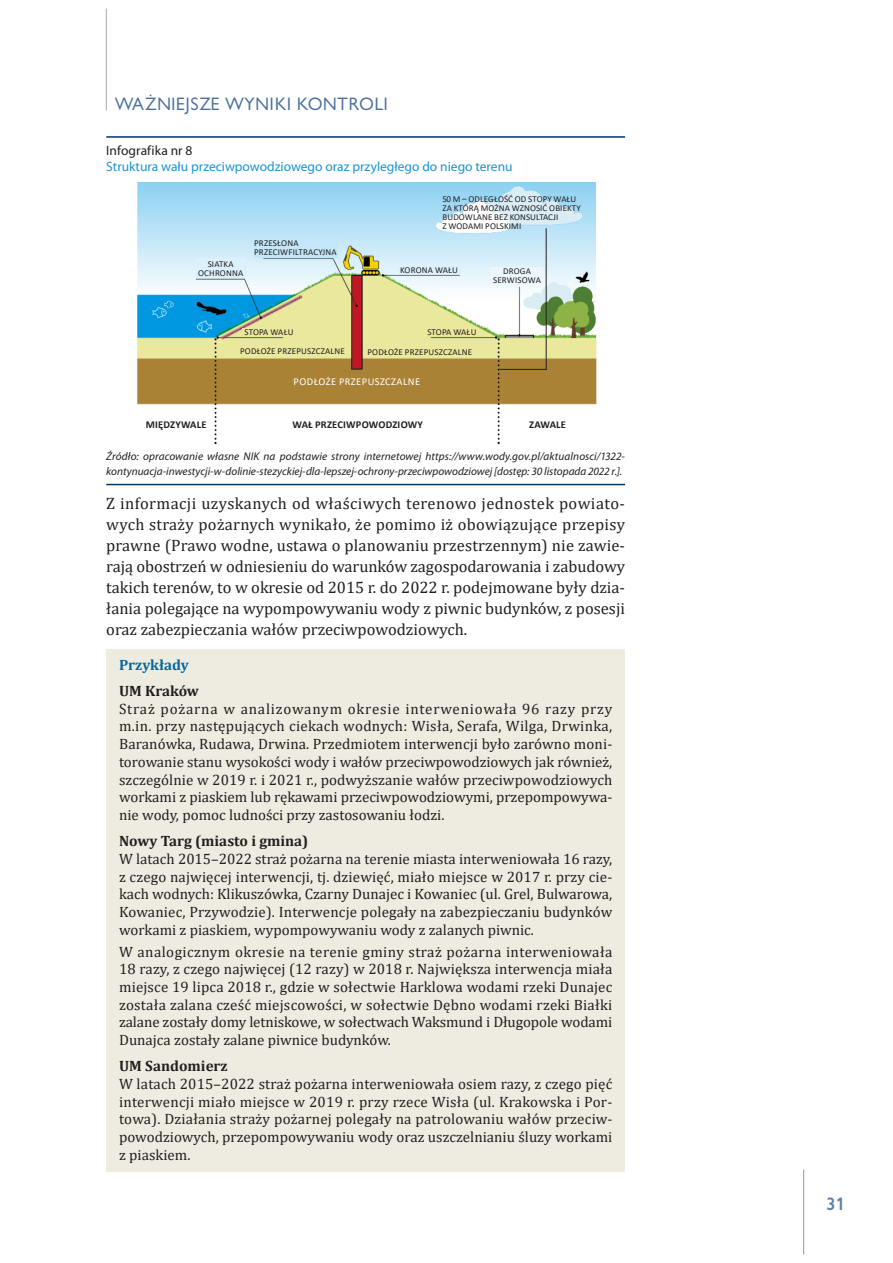
<style>
.page{position:relative;width:893px;height:1263px;background:#fff}
.page>*{position:absolute;margin:0;border:0;box-sizing:border-box;transform-origin:0 0}
.t1{font:16.5px/21px "Cambria";color:#231f20;text-align:justify}
.t2{font:16.5px "Gilead TTEFN";letter-spacing:.05em;color:#4b709d}
.t3{font:700 16.5px "Gilead TTEFN";color:#5f80a8}
.t4{font:15px/17.7px "Cambria";color:#231f20;text-align:justify}
.t5{font:700 15px "Cambria";color:#231f20}
.t6{font:700 15px "Cambria";color:#086699}
.t7{font:13.5px "Myriad Pro";color:#1c94d2}
.t8{font:13.5px "Myriad Pro";letter-spacing:.005em;color:#231f20}
.t9{font:italic 11.25px/15px "Myriad Pro";color:#231f20}
.t10{font:700 10.5px "Calibri";letter-spacing:.02em;color:#231f20}
.t11{font:10.5px "Calibri";letter-spacing:.04em;color:#fff}
.t12{font:9px/9px "Calibri";letter-spacing:.01em;color:#231f20;text-align:center}
</style>
<div class="page">
<hr style="left:106px;top:9px;width:1px;height:102px;background:#a8a9ad">
<hr style="left:803px;top:1169px;width:1px;height:85px;background:#939598">
<hr style="left:106px;top:136px;width:519px;height:2px;background:#003667">
<hr style="left:106px;top:484px;width:519px;height:1px;background:#003667">
<div style="left:106px;top:650px;width:519px;height:32px;background:#eeece1"></div>
<div style="left:106px;top:676px;width:519px;height:32px;background:#eeece1"></div>
<div style="left:106px;top:693px;width:519px;height:139px;background:#eeece1"></div>
<div style="left:106px;top:826px;width:519px;height:32px;background:#eeece1"></div>
<div style="left:106px;top:844px;width:519px;height:102px;background:#eeece1"></div>
<div style="left:106px;top:936px;width:519px;height:121px;background:#eeece1"></div>
<div style="left:106px;top:1051px;width:519px;height:32px;background:#eeece1"></div>
<div style="left:106px;top:1069px;width:519px;height:103px;background:#eeece1"></div>
<img style="left:137px;top:183px;width:460px;height:262px">
<div style="left:196px;top:259px;width:49px;height:19px;background:#ddf1fc"></div>
<div style="left:491px;top:267px;width:52px;height:17px;background:#ecf7fd"></div>
<div style="left:398px;top:264px;width:62px;height:10px;background:#ddf1fc"></div>
<div style="left:243px;top:328px;width:52px;height:8px;background:#eae89d"></div>
<div style="left:426px;top:328px;width:52px;height:8px;background:#eae89d"></div>
<div style="left:254px;top:237px;width:84px;height:20px;background:#c3e6f9"></div>
<div style="left:367px;top:346px;width:112px;height:11px;background:#eae89d"></div>
<div style="left:233px;top:345px;width:112px;height:12px;background:#eae89d"></div>
<div style="left:283px;top:376px;width:147px;height:11px;background:#a98235"></div>
<div style="left:367px;top:335px;width:46px;height:11px;background:#eae89d"></div>
<div style="left:300px;top:335px;width:46px;height:11px;background:#eae89d"></div>
<hr style="left:500px;top:369px;width:46px;height:1px;background:#231f20">
<hr style="left:546px;top:228px;width:1px;height:142px;background:#231f20">
<div style="left:143px;top:417px;width:67px;height:14px;background:#fff"></div>
<div style="left:514px;top:417px;width:67px;height:14px;background:#fff"></div>
<div style="left:286px;top:417px;width:144px;height:14px;background:#fff"></div>
<p class="t2" style="left:115px;top:93px;width:275px">WAŻNIEJSZE WYNIKI KONTROLI</p>
<p class="t8" style="left:106px;top:142px;width:88px">Infografika nr 8</p>
<p class="t7" style="left:106px;top:158px;width:408px">Struktura wału przeciwpowodziowego oraz przyległego do niego terenu</p>
<p class="t12" style="left:254px;top:238px;width:84px;text-align:left">PRZESŁONA<br>PRZECIWFILTRACYJNA</p>
<p class="t12" style="left:442px;top:194px;width:140px;text-align:left">50 M – ODLEGŁOŚĆ OD STOPY WAŁU<br>ZA KTÓRĄ MOŻNA WZNOSIĆ OBIEKTY<br>BUDOWLANE BEZ KONSULTACJI<br>Z WODAMI POLSKIMI</p>
<p class="t12" style="left:198px;top:260px;width:47px">SIATKA<br>OCHRONNA</p>
<p class="t12" style="left:493px;top:267px;width:49px">DROGA<br>SERWISOWA</p>
<p class="t12" style="left:400px;top:265px;width:59px">KORONA WAŁU</p>
<p class="t12" style="left:244px;top:328px;width:51px">STOPA WAŁU</p>
<p class="t12" style="left:427px;top:327px;width:51px">STOPA WAŁU</p>
<p class="t12" style="left:240px;top:347px;width:106px">PODŁOŻE PRZEPUSZCZALNE</p>
<p class="t12" style="left:367px;top:347px;width:106px">PODŁOŻE PRZEPUSZCZALNE</p>
<p class="t11" style="left:294px;top:375px;width:128px">PODŁOŻE PRZEPUSZCZALNE</p>
<p class="t10" style="left:146px;top:417px;width:62px">MIĘDZYWALE</p>
<p class="t10" style="left:292px;top:417px;width:132px">WAŁ PRZECIWPOWODZIOWY</p>
<p class="t10" style="left:529px;top:417px;width:38px">ZAWALE</p>
<p class="t9" style="left:106px;top:449px;width:520px">Źródło: opracowanie własne NIK na podstawie strony internetowej https://www.wody.gov.pl/aktualnosci/1322- kontynuacja-inwestycji-w-dolinie-stezyckiej-dla-lepszej-ochrony-przeciwpowodziowej [dostęp: 30 listopada 2022 r.].</p>
<p class="t1" style="left:106px;top:493px;width:520px">Z informacji uzyskanych od właściwych terenowo jednostek powiato&shy;wych straży pożarnych wynikało, że pomimo iż obowiązujące przepisy prawne (Prawo wodne, ustawa o planowaniu przestrzennym) nie zawie&shy;rają obostrzeń w odniesieniu do warunków zagospodarowania i zabudowy takich terenów, to w okresie od 2015 r. do 2022 r. podejmowane były dzia&shy;łania polegające na wypompowywaniu wody z piwnic budynków, z posesji oraz zabezpieczania wałów przeciwpowodziowych.</p>
<p class="t6" style="left:119px;top:654px;width:71px">Przykłady</p>
<p class="t5" style="left:119px;top:680px;width:81px">UM Kraków</p>
<p class="t4" style="left:119px;top:700px;width:495px">Straż pożarna w analizowanym okresie interweniowała 96 razy przy m.in. przy następujących ciekach wodnych: Wisła, Serafa, Wilga, Drwinka, Baranówka, Rudawa, Drwina. Przedmiotem interwencji było zarówno moni&shy;torowanie stanu wysokości wody i wałów przeciwpowodziowych jak również, szczególnie w 2019 r. i 2021 r., podwyższanie wałów przeciwpowodziowych workami z piaskiem lub rękawami przeciwpowodziowymi, przepompowywa&shy;nie wody, pomoc ludności przy zastosowaniu łodzi.</p>
<p class="t5" style="left:119px;top:830px;width:191px">Nowy Targ (miasto i gmina)</p>
<p class="t4" style="left:119px;top:850px;width:495px">W latach 2015–2022 straż pożarna na terenie miasta interweniowała 16 razy, z czego najwięcej interwencji, tj. dziewięć, miało miejsce w 2017 r. przy cie&shy;kach wodnych: Klikuszówka, Czarny Dunajec i Kowaniec (ul. Grel, Bulwarowa, Kowaniec, Przywodzie). Interwencje polegały na zabezpieczaniu budynków workami z piaskiem, wypompowywaniu wody z zalanych piwnic.</p>
<p class="t4" style="left:119px;top:942px;width:495px">W analogicznym okresie na terenie gminy straż pożarna interweniowała 18 razy, z czego najwięcej (12 razy) w 2018 r. Największa interwencja miała miejsce 19 lipca 2018 r., gdzie w sołectwie Harklowa wodami rzeki Dunajec została zalana cześć miejscowości, w sołectwie Dębno wodami rzeki Białki zalane zostały domy letniskowe, w sołectwach Waksmund i Długopole wodami Dunajca zostały zalane piwnice budynków.</p>
<p class="t5" style="left:119px;top:1055px;width:110px">UM Sandomierz</p>
<p class="t4" style="left:119px;top:1075px;width:495px">W latach 2015–2022 straż pożarna interweniowała osiem razy, z czego pięć interwencji miało miejsce w 2019 r. przy rzece Wisła (ul. Krakowska i Por&shy;towa). Działania straży pożarnej polegały na patrolowaniu wałów przeciw&shy;powodziowych, przepompowywaniu wody oraz uszczelnianiu śluzy workami z piaskiem.</p>
<p class="t3" style="left:826px;top:1193px;width:20px">31</p>
</div>
